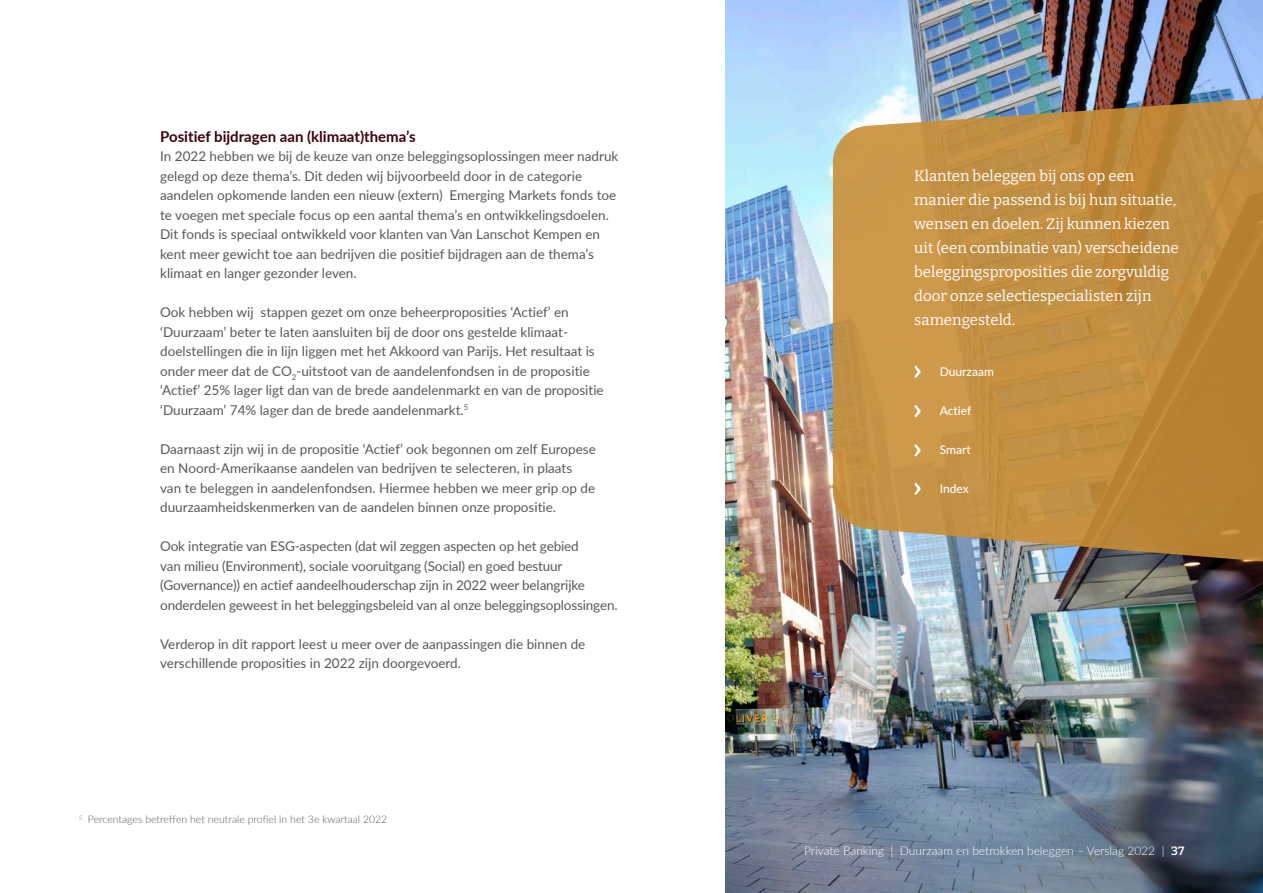
<style>
.page{position:relative;width:1263px;height:893px;background:#fff}
.page>*{position:absolute;margin:0;border:0;box-sizing:border-box;transform-origin:0 0}
.t1{font:15px/24px "Bitter";color:#fff}
.t2{font:700 15px "Lato";color:#3b000b}
.t3{font:13.5px/19.5px "Lato";color:#57585a}
.t4{font:300 12px "Lato";color:#fff}
.t5{font:500 12px "Lato";color:#fff}
.t6{font:300 10.5px "Lato";color:#57585a}
.s1{font-family:"Bitter";font-weight:600}
</style>
<div class="page">
<img style="left:726px;top:0;width:537px;height:893px">
<svg style="left:833px;top:84px;width:430px;height:497px;background:#b88d4c"></svg>
<svg style="left:914px;top:366px;width:6px;height:12px"></svg>
<svg style="left:914px;top:405px;width:6px;height:12px"></svg>
<svg style="left:914px;top:444px;width:6px;height:13px"></svg>
<svg style="left:914px;top:482px;width:6px;height:13px"></svg>
<p class="t2" style="left:160px;top:125px;width:257px">Positief bijdragen aan (klimaat)thema’s</p>
<p class="t3" style="left:160px;top:146px;width:460px">In 2022 hebben we bij de keuze van onze beleggingsoplossingen meer nadruk gelegd op deze thema’s. Dit deden wij bijvoorbeeld door in de categorie aandelen opkomende landen een nieuw (extern) Emerging Markets fonds toe te voegen met speciale focus op een aantal thema’s en ontwikkelingsdoelen.<br>Dit fonds is speciaal ontwikkeld voor klanten van Van Lanschot Kempen en kent meer gewicht toe aan bedrijven die positief bijdragen aan de thema’s klimaat en langer gezonder leven.</p>
<p class="t3" style="left:160px;top:302px;width:445px">Ook hebben wij stappen gezet om onze beheerproposities ‘Actief’ en ‘Duurzaam’ beter te laten aansluiten bij de door ons gestelde klimaat&shy;doelstellingen die in lijn liggen met het Akkoord van Parijs. Het resultaat is onder meer dat de CO<sub>2</sub>-uitstoot van de aandelenfondsen in de propositie ‘Actief’ 25% lager ligt dan van de brede aandelenmarkt en van de propositie ‘Duurzaam’ 74% lager dan de brede aandelenmarkt.<sup>5</sup></p>
<p class="t3" style="left:160px;top:438px;width:437px">Daarnaast zijn wij in de propositie ‘Actief’ ook begonnen om zelf Europese en Noord-Amerikaanse aandelen van bedrijven te selecteren, in plaats van te beleggen in aandelenfondsen. Hiermee hebben we meer grip op de duurzaamheidskenmerken van de aandelen binnen onze propositie.</p>
<p class="t3" style="left:160px;top:536px;width:459px">Ook integratie van ESG-aspecten (dat wil zeggen aspecten op het gebied<br>van milieu (Environment), sociale vooruitgang (Social) en goed bestuur (Governance)) en actief aandeelhouderschap zijn in 2022 weer belangrijke onderdelen geweest in het beleggingsbeleid van al onze beleggingsoplossingen.</p>
<p class="t3" style="left:160px;top:633px;width:427px">Verderop in dit rapport leest u meer over de aanpassingen die binnen de verschillende proposities in 2022 zijn doorgevoerd.</p>
<p class="t6" style="left:79px;top:812px;width:310px"><sup>5</sup> Percentages betreffen het neutrale profiel in het 3e kwartaal 2022</p>
<p class="t1" style="left:914px;top:163px;width:266px">Klanten beleggen bij ons op een manier die passend is bij hun situatie, wensen en doelen. Zij kunnen kiezen uit (een combinatie van) verscheidene beleggingsproposities die zorgvuldig door onze selectiespecialisten zijn samengesteld.</p>
<p class="t5" style="left:940px;top:363px;width:56px">Duurzaam</p>
<p class="t5" style="left:940px;top:402px;width:33px">Actief</p>
<p class="t5" style="left:940px;top:441px;width:33px">Smart</p>
<p class="t5" style="left:940px;top:480px;width:31px">Index</p>
<p class="t4" style="left:804px;top:842px;width:382px">Private Banking | Duurzaam en betrokken beleggen – Verslag 2022 | <span class="s1">37</span></p>
</div>
